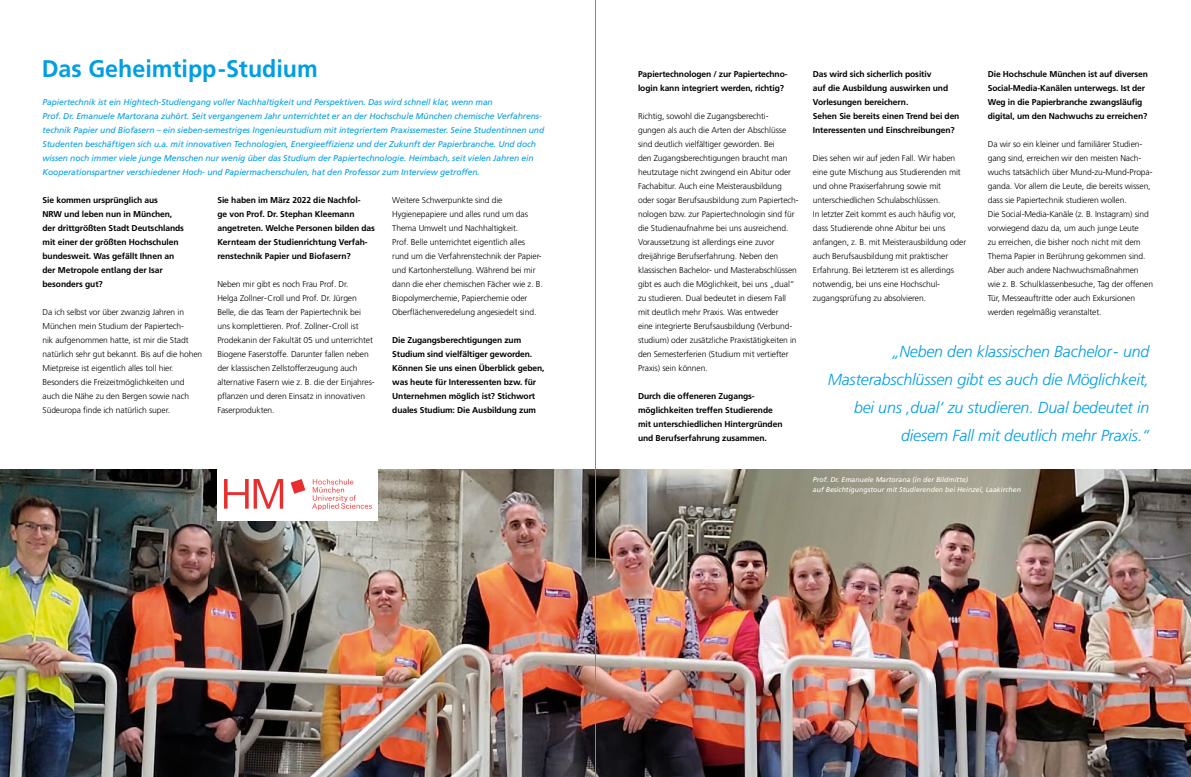
<style>
.page{position:relative;width:1191px;height:777px;background:#fff}
.page>*{position:absolute;margin:0;border:0;box-sizing:border-box;transform-origin:0 0}
.t1{font:700 24px "Frutiger LT Pro";color:#009ee3}
.t2{font:italic 300 16px/28px "Frutiger LT Pro";letter-spacing:-.01em;color:#009ee3;text-align:right}
.t3{font:300 8.5px/14px "Frutiger LT Pro";letter-spacing:-.01em;color:#000}
.t4{font:700 8.5px/14px "Frutiger LT Pro";letter-spacing:-.01em;color:#000}
.t5{font:italic 8.5px/14px "Frutiger LT Pro";letter-spacing:-.01em;color:#009ee3}
.t6{font:italic 7px/10px "Frutiger LT Pro";color:#fff}
</style>
<div class="page">
<img style="left:0;top:469px;width:1191px;height:308px">
<div style="left:217px;top:462px;width:161px;height:59px;background:#fff"></div>
<img style="left:225px;top:479px;width:146px;height:30px">
<hr style="left:595px;top:0;width:1px;height:777px;background:#878786">
<h1 class="t1" style="left:42px;top:54px;width:277px">Das Geheimtipp-Studium</h1>
<p class="t5" style="left:43px;top:95px;width:503px">Papiertechnik ist ein Hightech-Studiengang voller Nachhaltigkeit und Perspektiven. Das wird schnell klar, wenn man<br>Prof. Dr. Emanuele Martorana zuhört. Seit vergangenem Jahr unterrichtet er an der Hochschule München chemische Verfahrens&shy;technik Papier und Biofasern – ein sieben-semestriges Ingenieurstudium mit integriertem Praxissemester. Seine Studentinnen und Studenten beschäftigen sich u.a. mit innovativen Technologien, Energieeffizienz und der Zukunft der Papierbranche. Und doch wissen noch immer viele junge Menschen nur wenig über das Studium der Papiertechnologie. Heimbach, seit vielen Jahren ein Kooperationspartner verschiedener Hoch- und Papiermacherschulen, hat den Professor zum Interview getroffen.</p>
<p class="t4" style="left:43px;top:193px;width:143px">Sie kommen ursprünglich aus<br>NRW und leben nun in München, der drittgrößten Stadt Deutschlands mit einer der größten Hochschulen bundesweit. Was gefällt Ihnen an der Metropole entlang der Isar besonders gut?</p>
<p class="t3" style="left:43px;top:305px;width:161px">Da ich selbst vor über zwanzig Jahren in München mein Studium der Papiertech-<br>nik aufgenommen hatte, ist mir die Stadt natürlich sehr gut bekannt. Bis auf die hohen Mietpreise ist eigentlich alles toll hier.<br>Besonders die Freizeitmöglichkeiten und auch die Nähe zu den Bergen sowie nach Südeuropa finde ich natürlich super.</p>
<p class="t4" style="left:217px;top:193px;width:159px">Sie haben im März 2022 die Nachfol-<br>ge von Prof. Dr. Stephan Kleemann angetreten. Welche Personen bilden das Kernteam der Studienrichtung Verfah&shy;renstechnik Papier und Biofasern?</p>
<p class="t3" style="left:217px;top:277px;width:159px">Neben mir gibt es noch Frau Prof. Dr.<br>Helga Zollner-Croll und Prof. Dr. Jürgen Belle, die das Team der Papiertechnik bei uns komplettieren. Prof. Zollner-Croll ist Prodekanin der Fakultät 05 und unterrichtet Biogene Faserstoffe. Darunter fallen neben der klassischen Zellstofferzeugung auch alternative Fasern wie z. B. die der Einjahres&shy;pflanzen und deren Einsatz in innovativen Faserprodukten.</p>
<p class="t3" style="left:392px;top:193px;width:152px">Weitere Schwerpunkte sind die Hygienepapiere und alles rund um das Thema Umwelt und Nachhaltigkeit.<br>Prof. Belle unterrichtet eigentlich alles rund um die Verfahrenstechnik der Papier&shy;und Kartonherstellung. Während bei mir dann die eher chemischen Fächer wie z. B.<br>Biopolymerchemie, Papierchemie oder Oberflächenveredelung angesiedelt sind.</p>
<p class="t4" style="left:392px;top:333px;width:154px">Die Zugangsberechtigungen zum Studium sind vielfältiger geworden.<br>Können Sie uns einen Überblick geben, was heute für Interessenten bzw. für Unternehmen möglich ist? Stichwort duales Studium: Die Ausbildung zum</p>
<p class="t4" style="left:638px;top:67px;width:151px">Papiertechnologen / zur Papiertechno&shy;login kann integriert werden, richtig?</p>
<p class="t3" style="left:638px;top:109px;width:162px">Richtig, sowohl die Zugangsberechti-<br>gungen als auch die Arten der Abschlüsse sind deutlich vielfältiger geworden. Bei<br>den Zugangsberechtigungen braucht man heutzutage nicht zwingend ein Abitur oder Fachabitur. Auch eine Meisterausbildung oder sogar Berufsausbildung zum Papiertech&shy;nologen bzw. zur Papiertechnologin sind für die Studienaufnahme bei uns ausreichend.<br>Voraussetzung ist allerdings eine zuvor dreijährige Berufserfahrung. Neben den klassischen Bachelor- und Masterabschlüssen gibt es auch die Möglichkeit, bei uns „dual“ zu studieren. Dual bedeutet in diesem Fall mit deutlich mehr Praxis. Was entweder<br>eine integrierte Berufsausbildung (Verbund&shy;studium) oder zusätzliche Praxistätigkeiten in den Semesterferien (Studium mit vertiefter Praxis) sein können.</p>
<p class="t4" style="left:638px;top:389px;width:146px">Durch die offeneren Zugangs&shy;möglichkeiten treffen Studierende mit unterschiedlichen Hintergründen und Berufserfahrung zusammen.</p>
<p class="t4" style="left:987px;top:67px;width:162px">Die Hochschule München ist auf diversen Social-Media-Kanälen unterwegs. Ist der Weg in die Papierbranche zwangsläufig digital, um den Nachwuchs zu erreichen?</p>
<p class="t3" style="left:987px;top:137px;width:167px">Da wir so ein kleiner und familiärer Studien&shy;gang sind, erreichen wir den meisten Nach&shy;wuchs tatsächlich über Mund-zu-Mund-Propa&shy;ganda. Vor allem die Leute, die bereits wissen, dass sie Papiertechnik studieren wollen.<br>Die Social-Media-Kanäle (z. B. Instagram) sind vorwiegend dazu da, um auch junge Leute<br>zu erreichen, die bisher noch nicht mit dem Thema Papier in Berührung gekommen sind.<br>Aber auch andere Nachwuchsmaßnahmen wie z. B. Schulklassenbesuche, Tag der offenen Tür, Messeauftritte oder auch Exkursionen werden regelmäßig veranstaltet.</p>
<h2 class="t2" style="left:827px;top:338px;width:323px">„Neben den klassischen Bachelor- und Masterabschlüssen gibt es auch die Möglichkeit, bei uns ‚dual‘ zu studieren. Dual bedeutet in diesem Fall mit deutlich mehr Praxis.“</h2>
<p class="t6" style="left:813px;top:474px;width:210px">Prof. Dr. Emanuele Martorana (in der Bildmitte)<br>auf Besichtigungstour mit Studierenden bei Heinzel, Laakirchen</p>
<p class="t4" style="left:813px;top:67px;width:148px">Das wird sich sicherlich positiv<br>auf die Ausbildung auswirken und Vorlesungen bereichern.<br>Sehen Sie bereits einen Trend bei den Interessenten und Einschreibungen?</p>
<p class="t3" style="left:813px;top:151px;width:155px">Dies sehen wir auf jeden Fall. Wir haben eine gute Mischung aus Studierenden mit und ohne Praxiserfahrung sowie mit unterschiedlichen Schulabschlüssen.<br>In letzter Zeit kommt es auch häufig vor, dass Studierende ohne Abitur bei uns anfangen, z. B. mit Meisterausbildung oder auch Berufsausbildung mit praktischer Erfahrung. Bei letzterem ist es allerdings notwendig, bei uns eine Hochschul&shy;zugangsprüfung zu absolvieren.</p>
</div>
